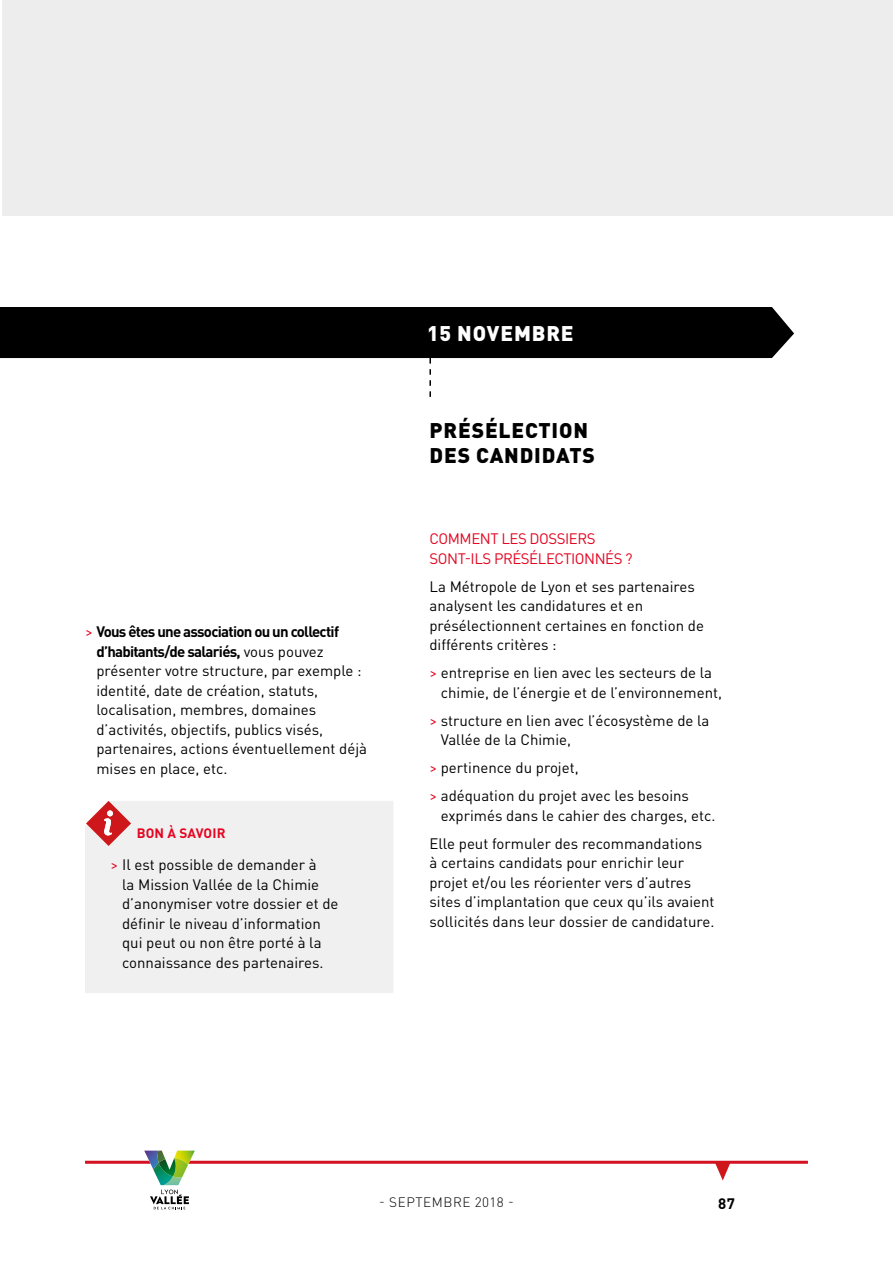
<style>
.page{position:relative;width:893px;height:1263px;background:#fff}
.page>*{position:absolute;margin:0;border:0;box-sizing:border-box;transform-origin:0 0}
.t1{font:900 21px/25.5px "DIN Pro";letter-spacing:.04em;color:#000}
.t2{font:900 21px "DIN Pro";letter-spacing:.04em;color:#fff}
.t3{font:15px/19.5px "DIN Pro";color:#000}
.t4{font:15px/19.5px "DIN Pro";letter-spacing:-.03em;color:#e40521}
.t5{font:700 15px "DIN Pro";color:#000}
.t6{font:300 13.5px "DIN Pro";letter-spacing:.04em;color:#000}
.t7{font:700 13.5px "DIN Pro";letter-spacing:.01em;color:#e40521}
.s1{color:#e40521}
.s2{font-weight:700}
</style>
<div class="page">
<div style="left:2px;top:0;width:891px;height:216px;background:#ededed"></div>
<hr style="left:85px;top:1161px;width:723px;height:3px;background:#d31120">
<svg style="left:134px;top:1150px;width:69px;height:59px"></svg>
<svg style="left:715px;top:1163px;width:15px;height:17px"></svg>
<svg style="left:0;top:307px;width:794px;height:90px"></svg>
<div style="left:85px;top:801px;width:308px;height:192px;background:#f0f0f0"></div>
<svg style="left:86px;top:801px;width:45px;height:45px"></svg>
<p class="t3" style="left:96px;top:620px;width:272px;text-indent:-11px"><span class="s1">&gt;</span> <span class="s2">Vous êtes une association ou un collectif d’habitants/de salariés,</span> vous pouvez présenter votre structure, par exemple : identité, date de création, statuts, localisation, membres, domaines d’activités, objectifs, publics visés, partenaires, actions éventuellement déjà mises en place, etc.</p>
<p class="t7" style="left:137px;top:824px;width:90px">BON À SAVOIR</p>
<p class="t3" style="left:122px;top:853px;width:218px;text-indent:-12px"><span class="s1">&gt;</span> Il est possible de demander à<br>la Mission Vallée de la Chimie d’anonymiser votre dossier et de définir le niveau d’information qui peut ou non être porté à la connaissance des partenaires.</p>
<h1 class="t2" style="left:427px;top:319px;width:148px">15 NOVEMBRE</h1>
<h1 class="t1" style="left:430px;top:417px;width:167px">PRÉSÉLECTION<br>DES CANDIDATS</h1>
<p class="t4" style="left:430px;top:528px;width:205px">COMMENT LES DOSSIERS<br>SONT-ILS PRÉSÉLECTIONNÉS ?</p>
<p class="t3" style="left:429px;top:575px;width:276px">La Métropole de Lyon et ses partenaires analysent les candidatures et en présélectionnent certaines en fonction de différents critères :</p>
<p class="t3" style="left:441px;top:662px;width:283px;text-indent:-11px"><span class="s1">&gt;</span> entreprise en lien avec les secteurs de la chimie, de l’énergie et de l’environnement,</p>
<p class="t3" style="left:441px;top:709px;width:270px;text-indent:-11px"><span class="s1">&gt;</span> structure en lien avec l’écosystème de la<br>Vallée de la Chimie,</p>
<p class="t3" style="left:429px;top:752px;width:261px;line-height:28px"><span class="s1">&gt;</span> pertinence du projet,<br><span class="s1">&gt;</span> adéquation du projet avec les besoins</p>
<p class="t3" style="left:429px;top:800px;width:288px;line-height:28px;text-indent:11px">exprimés dans le cahier des charges, etc.<br>Elle peut formuler des recommandations</p>
<p class="t3" style="left:429px;top:852px;width:287px">à certains candidats pour enrichir leur projet et/ou les réorienter vers d’autres sites d’implantation que ceux qu’ils avaient sollicités dans leur dossier de candidature.</p>
<p class="t6" style="left:379px;top:1193px;width:136px">- SEPTEMBRE 2018 -</p>
<p class="t5" style="left:718px;top:1193px;width:18px">87</p>
</div>
